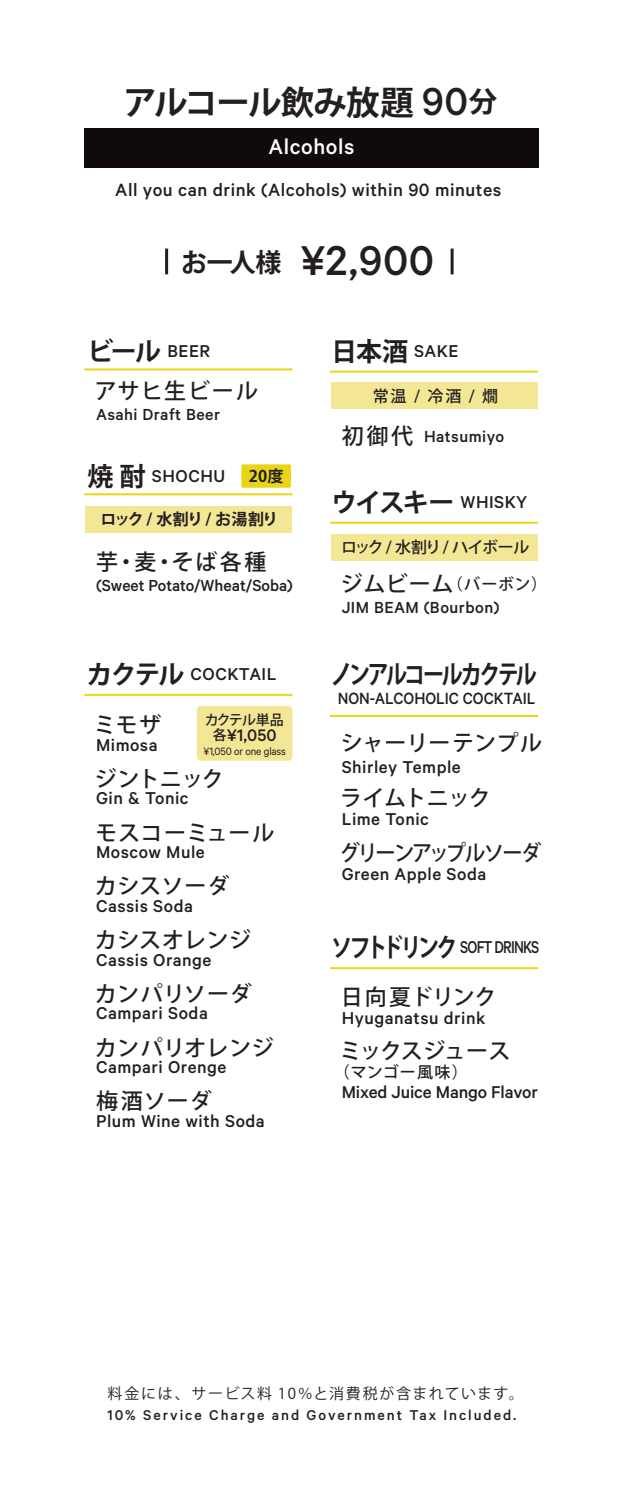
<style>
.page{position:relative;width:624px;height:1486px;background:#fff}
.page>*{position:absolute;margin:0;border:0;box-sizing:border-box;transform-origin:0 0}
.t1{font:500 46.8px "Calibre";color:#231f20}
.t2{font:700 33.6px "Koz Go Pr 6 N";letter-spacing:-.04em;color:#231f20}
.t3{font:700 26px "Koz Go Pr 6 N";letter-spacing:-.125em;color:#231f20;scale:.81 1}
.t4{font:500 24px "Calibre";letter-spacing:.025em;color:#fff}
.t5{font:500 22px "Koz Go Pro";letter-spacing:.01em;color:#231f20}
.t6{font:500 22px "Koz Go Pro";letter-spacing:-.09em;color:#231f20;scale:.92 1}
.t7{font:500 22px "Koz Go Pro";letter-spacing:-.06em;color:#231f20}
.t8{font:500 22px "Koz Go Pro";letter-spacing:.03em;color:#231f20}
.t9{font:500 22px "Koz Go Pro";letter-spacing:.07em;color:#231f20}
.t10{font:500 22px "Koz Go Pro";letter-spacing:-.02em;color:#231f20}
.t11{font:500 22px "Koz Go Pro";letter-spacing:-.01em;color:#231f20}
.t12{font:500 20px "Calibre";letter-spacing:.025em;color:#231f20}
.t13{font:500 19.2px "Calibre";letter-spacing:.025em;color:#231f20}
.t14{font:500 19.2px "Calibre";letter-spacing:-.005em;color:#231f20}
.t15{font:500 19.2px "Calibre";letter-spacing:-.05em;color:#231f20;scale:.81 1}
.t16{font:500 18.8px "Calibre";color:#231f20}
.t17{font:500 18.4px "Calibre";color:#231f20;scale:.93 1}
.t18{font:500 18px "Calibre";letter-spacing:.025em;color:#231f20}
.t19{font:500 18px "Calibre";color:#231f20}
.t20{font:500 16px "Calibre";letter-spacing:.12em;color:#231f20}
.t21{font:500 16px "Koz Go Pro";color:#231f20}
.t22{font:500 16px "Koz Go Pro";letter-spacing:-.065em;color:#231f20}
.t23{font:700 16px "Koz Go Pro";letter-spacing:-.105em;color:#231f20}
.t24{font:700 16px "Koz Go Pr 6 N";color:#231f20}
.t25{font:15px "Koz Go Pro";letter-spacing:.1em;color:#231f20}
.t26{font:500 14px "Koz Go Pro";letter-spacing:-.065em;color:#231f20}
.t27{font:12px "Calibre";letter-spacing:-.01em;color:#231f20;scale:.95 1}
.s1{font-family:"Calibre";font-weight:500;font-size:43.8px}
.s2{font-size:28.4px}
.s3{font-family:"Koz Go Pr 6 N";font-weight:700;font-size:26px}
.s4{font-family:"Koz Go Pro";font-size:14px}
.s5{font-family:"Koz Go Pro";font-size:22px}
.s6{font-size:22px}
</style>
<div class="page">
<div style="left:84px;top:128px;width:454px;height:39px;background:#110a0c"></div>
<hr style="left:450px;top:248px;width:3px;height:26px;background:#231f20">
<hr style="left:165px;top:248px;width:3px;height:26px;background:#231f20">
<div style="left:241px;top:464px;width:50px;height:24px;background:#e9d416;border-radius:2px"></div>
<div style="left:85px;top:506px;width:207px;height:26px;background:#f3e795"></div>
<hr style="left:84px;top:368px;width:208px;height:2px;background:#e9d416">
<hr style="left:84px;top:493px;width:208px;height:2px;background:#e9d416">
<hr style="left:84px;top:694px;width:208px;height:2px;background:#e9d416">
<div style="left:331px;top:382px;width:207px;height:27px;background:#f3e795"></div>
<div style="left:331px;top:533px;width:207px;height:27px;background:#f3e795"></div>
<hr style="left:330px;top:370px;width:208px;height:2px;background:#e9d416">
<hr style="left:330px;top:522px;width:208px;height:2px;background:#e9d416">
<hr style="left:330px;top:967px;width:208px;height:2px;background:#e9d416">
<hr style="left:330px;top:715px;width:208px;height:2px;background:#e9d416">
<div style="left:197px;top:706px;width:95px;height:54px;background:#f3e795;border-radius:4px"></div>
<h2 class="t2" style="left:124px;top:83px;width:375px">アルコール飲み放題 <span class="s1">90</span><span class="s2">分</span></h2>
<p class="t4" style="left:268px;top:133px;width:87px">Alcohols</p>
<p class="t12" style="left:115px;top:178px;width:387px">All you can drink (Alcohols) within 90 minutes</p>
<h1 class="t1" style="left:181px;top:234px;width:254px"><span class="s3">お一人様</span> ¥2,900</h1>
<p class="t13" style="left:88px;top:339px;width:124px"><span class="s3">ビール</span> BEER</p>
<p class="t9" style="left:95px;top:377px;width:165px">アサヒ生ビール</p>
<p class="t18" style="left:96px;top:403px;width:126px">Asahi Draft Beer</p>
<p class="t13" style="left:88px;top:465px;width:139px"><span class="s3">焼 酎</span> SHOCHU</p>
<p class="t24" style="left:249px;top:467px;width:36px">20度</p>
<p class="t23" style="left:100px;top:509px;width:179px">ロック / 水割り / お湯割り</p>
<p class="t5" style="left:96px;top:547px;width:172px">芋・麦・そば各種</p>
<p class="t19" style="left:96px;top:575px;width:198px">(Sweet Potato/Wheat/Soba)</p>
<p class="t13" style="left:86px;top:663px;width:191px"><span class="s3">カクテル</span> COCKTAIL</p>
<p class="t26" style="left:205px;top:710px;width:80px">カクテル単品</p>
<p class="t16" style="left:213px;top:724px;width:65px"><span class="s4">各</span>¥1,050</p>
<p class="t27" style="left:203px;top:744px;width:88px">¥1,050 or one glass</p>
<p class="t5" style="left:94px;top:711px;width:69px">ミモザ</p>
<p class="t13" style="left:96px;top:733px;width:63px">Mimosa</p>
<p class="t5" style="left:95px;top:765px;width:130px">ジントニック</p>
<p class="t13" style="left:96px;top:787px;width:94px">Gin &amp; Tonic</p>
<p class="t5" style="left:95px;top:818px;width:181px">モスコーミュール</p>
<p class="t13" style="left:96px;top:841px;width:110px">Moscow Mule</p>
<p class="t5" style="left:95px;top:872px;width:136px">カシスソーダ</p>
<p class="t13" style="left:96px;top:894px;width:98px">Cassis Soda</p>
<p class="t8" style="left:95px;top:926px;width:158px">カシスオレンジ</p>
<p class="t13" style="left:96px;top:948px;width:117px">Cassis Orange</p>
<p class="t5" style="left:95px;top:979px;width:158px">カンパリソーダ</p>
<p class="t13" style="left:96px;top:1002px;width:113px">Campari Soda</p>
<p class="t5" style="left:95px;top:1033px;width:180px">カンパリオレンジ</p>
<p class="t13" style="left:96px;top:1055px;width:132px">Campari Orenge</p>
<p class="t5" style="left:96px;top:1087px;width:117px">梅酒ソーダ</p>
<p class="t13" style="left:96px;top:1109px;width:170px">Plum Wine with Soda</p>
<p class="t13" style="left:331px;top:339px;width:129px"><span class="s3">日本酒</span> SAKE</p>
<p class="t21" style="left:372px;top:385px;width:127px">常温 / 冷酒 / 燗</p>
<p class="t18" style="left:342px;top:426px;width:164px"><span class="s5">初御代</span> Hatsumiyo</p>
<p class="t13" style="left:331px;top:491px;width:198px"><span class="s3">ウイスキー</span> WHISKY</p>
<p class="t22" style="left:341px;top:537px;width:190px">ロック / 水割り / ハイボール</p>
<p class="t21" style="left:340px;top:573px;width:208px"><span class="s6">ジムビーム</span>（バーボン）</p>
<p class="t18" style="left:342px;top:597px;width:159px">JIM BEAM (Bourbon)</p>
<h3 class="t3" style="left:331px;top:659px;width:256px">ノンアルコールカクテル</h3>
<p class="t17" style="left:338px;top:687px;width:214px">NON-ALCOHOLIC COCKTAIL</p>
<p class="t5" style="left:340px;top:729px;width:203px">シャーリーテンプル</p>
<p class="t13" style="left:342px;top:755px;width:120px">Shirley Temple</p>
<p class="t11" style="left:340px;top:783px;width:152px">ライムトニック</p>
<p class="t13" style="left:342px;top:808px;width:89px">Lime Tonic</p>
<p class="t6" style="left:340px;top:838px;width:220px">グリーンアップルソーダ</p>
<p class="t13" style="left:342px;top:862px;width:146px">Green Apple Soda</p>
<p class="t15" style="left:331px;top:936px;width:258px"><span class="s3">ソフトドリンク</span> SOFT DRINKS</p>
<p class="t10" style="left:341px;top:982px;width:157px">日向夏ドリンク</p>
<p class="t13" style="left:342px;top:1007px;width:145px">Hyuganatsu drink</p>
<p class="t7" style="left:339px;top:1036px;width:172px">ミックスジュース</p>
<p class="t21" style="left:334px;top:1061px;width:136px">（マンゴー風味）</p>
<p class="t14" style="left:342px;top:1081px;width:198px">Mixed Juice Mango Flavor</p>
<p class="t25" style="left:108px;top:1383px;width:417px">料金には、サービス料 10％と消費税が含まれています。</p>
<p class="t20" style="left:107px;top:1405px;width:410px">10% Service Charge and Government Tax Included.</p>
</div>
